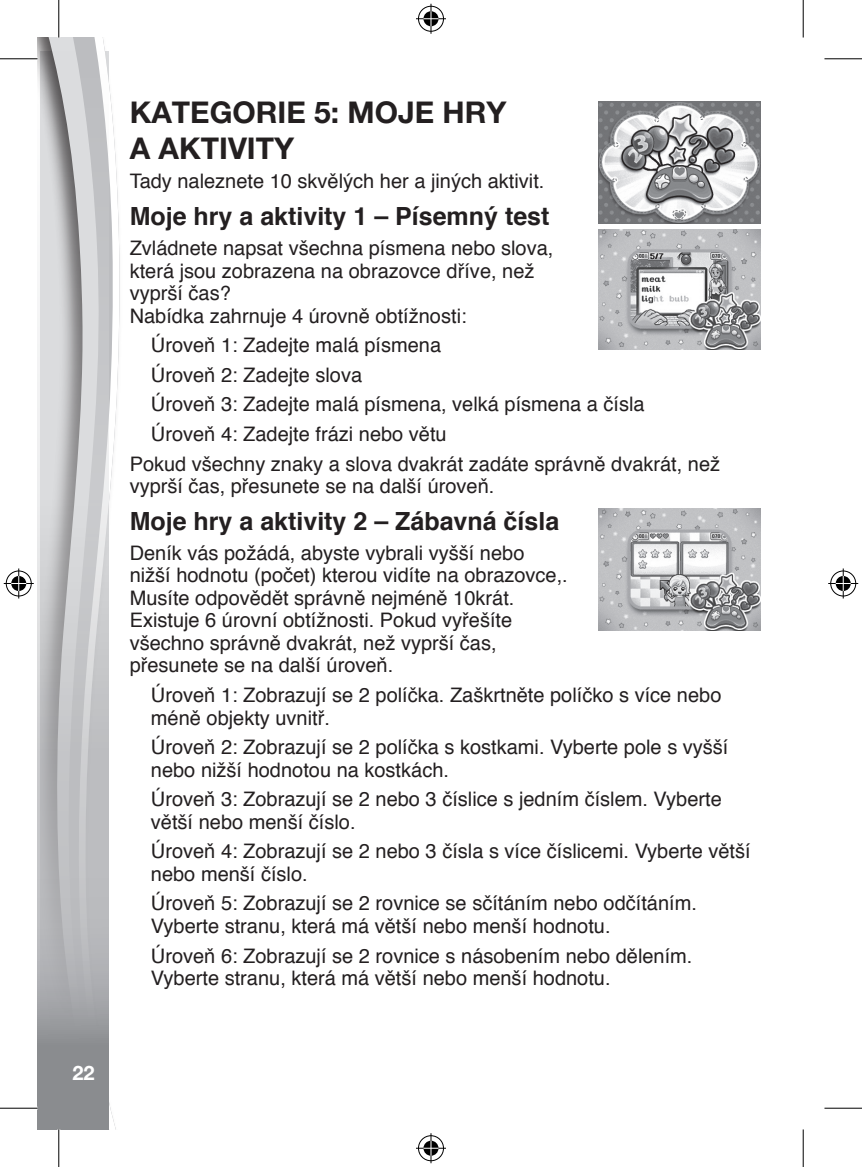
<style>
.page{position:relative;width:862px;height:1167px;background:#fff}
.page>*{position:absolute;margin:0;border:0;box-sizing:border-box;transform-origin:0 0}
.t1{font:700 30px/36px "Helvetica Neue LT Pro";color:#231f20}
.t2{font:700 25px "Helvetica";color:#231f20}
.t3{font:20px/22.5px "Helvetica";color:#231f20}
.t4{font:700 20px "Helvetica Neue LT Pro";color:#fff}
</style>
<div class="page">
<svg style="left:76px;top:38px;width:44px;height:1091px"></svg>
<svg style="left:38px;top:52px;width:70px;height:1077px;background:#bcbdbf"></svg>
<img style="left:598px;top:508px;width:162px;height:122px">
<img style="left:598px;top:101px;width:162px;height:122px">
<img style="left:598px;top:230px;width:162px;height:120px">
<hr style="left:0;top:58px;width:38px;height:1px;background:#000">
<hr style="left:824px;top:58px;width:38px;height:1px;background:#000">
<hr style="left:0;top:1107px;width:38px;height:1px;background:#000">
<hr style="left:824px;top:1107px;width:38px;height:1px;background:#000">
<hr style="left:58px;top:0;width:1px;height:37px;background:#000">
<hr style="left:58px;top:1129px;width:1px;height:37px;background:#000">
<hr style="left:802px;top:0;width:1px;height:37px;background:#000">
<hr style="left:802px;top:1129px;width:1px;height:37px;background:#000">
<div style="left:417px;top:5px;width:28px;height:28px;border:3px solid #fff;border-radius:50%"></div>
<hr style="left:416px;top:17px;width:30px;height:3px;background:#fff">
<hr style="left:429px;top:4px;width:3px;height:30px;background:#fff">
<div style="left:422px;top:10px;width:18px;height:18px;border:3px solid #fff;border-radius:50%"></div>
<div style="left:418px;top:6px;width:26px;height:26px;border:1px solid #000;border-radius:50%"></div>
<hr style="left:416px;top:18px;width:30px;height:1px;background:#000">
<hr style="left:430px;top:4px;width:1px;height:30px;background:#000">
<svg style="left:423px;top:11px;width:15px;height:15px"></svg>
<div style="left:417px;top:1134px;width:28px;height:28px;border:3px solid #fff;border-radius:50%"></div>
<hr style="left:416px;top:1146px;width:30px;height:3px;background:#fff">
<hr style="left:429px;top:1133px;width:3px;height:30px;background:#fff">
<div style="left:422px;top:1139px;width:18px;height:18px;border:3px solid #fff;border-radius:50%"></div>
<div style="left:418px;top:1135px;width:26px;height:25px;border:1px solid #000;border-radius:50%"></div>
<hr style="left:416px;top:1147px;width:30px;height:1px;background:#000">
<hr style="left:430px;top:1133px;width:1px;height:30px;background:#000">
<svg style="left:423px;top:1140px;width:15px;height:15px"></svg>
<div style="left:5px;top:569px;width:28px;height:28px;border:3px solid #fff;border-radius:50%"></div>
<hr style="left:4px;top:582px;width:30px;height:3px;background:#fff">
<hr style="left:17px;top:568px;width:3px;height:30px;background:#fff">
<div style="left:10px;top:574px;width:18px;height:18px;border:3px solid #fff;border-radius:50%"></div>
<div style="left:6px;top:570px;width:26px;height:26px;border:1px solid #000;border-radius:50%"></div>
<hr style="left:4px;top:583px;width:30px;height:1px;background:#000">
<hr style="left:18px;top:568px;width:1px;height:30px;background:#000">
<svg style="left:11px;top:576px;width:15px;height:15px"></svg>
<div style="left:829px;top:569px;width:28px;height:28px;border:3px solid #fff;border-radius:50%"></div>
<hr style="left:828px;top:582px;width:30px;height:3px;background:#fff">
<hr style="left:841px;top:568px;width:3px;height:30px;background:#fff">
<div style="left:834px;top:574px;width:18px;height:18px;border:3px solid #fff;border-radius:50%"></div>
<div style="left:830px;top:570px;width:26px;height:26px;border:1px solid #000;border-radius:50%"></div>
<hr style="left:828px;top:583px;width:30px;height:1px;background:#000">
<hr style="left:842px;top:568px;width:1px;height:30px;background:#000">
<svg style="left:835px;top:576px;width:15px;height:15px"></svg>
<p class="t4" style="left:72px;top:1060px;width:24px">22</p>
<h1 class="t1" style="left:130px;top:93px;width:378px">KATEGORIE 5: MOJE HRY<br>A AKTIVITY</h1>
<p class="t3" style="left:130px;top:171px;width:416px">Tady naleznete 10 skvělých her a jiných aktivit.</p>
<p class="t2" style="left:130px;top:196px;width:421px">Moje hry a aktivity 1 – Písemný test</p>
<p class="t3" style="left:130px;top:237px;width:425px">Zvládnete napsat všechna písmena nebo slova, která jsou zobrazena na obrazovce dříve, než vyprší čas?<br>Nabídka zahrnuje 4 úrovně obtížnosti:</p>
<p class="t3" style="left:151px;top:334px;width:292px">Úroveň 1: Zadejte malá písmena</p>
<p class="t3" style="left:151px;top:364px;width:213px">Úroveň 2: Zadejte slova</p>
<p class="t3" style="left:151px;top:394px;width:495px">Úroveň 3: Zadejte malá písmena, velká písmena a čísla</p>
<p class="t3" style="left:151px;top:423px;width:297px">Úroveň 4: Zadejte frázi nebo větu</p>
<p class="t3" style="left:130px;top:453px;width:592px">Pokud všechny znaky a slova dvakrát zadáte správně dvakrát, než</p>
<p class="t3" style="left:130px;top:475px;width:366px">vyprší čas, přesunete se na další úroveň.</p>
<p class="t2" style="left:130px;top:501px;width:431px">Moje hry a aktivity 2 – Zábavná čísla</p>
<p class="t3" style="left:130px;top:542px;width:439px">Deník vás požádá, abyste vybrali vyšší nebo nižší hodnotu (počet) kterou vidíte na obrazovce,.<br>Musíte odpovědět správně nejméně 10krát.<br>Existuje 6 úrovní obtížnosti. Pokud vyřešíte všechno správně dvakrát, než vyprší čas, přesunete se na další úroveň.</p>
<p class="t3" style="left:151px;top:684px;width:572px">Úroveň 1: Zobrazují se 2 políčka. Zaškrtněte políčko s více nebo méně objekty uvnitř.</p>
<p class="t3" style="left:151px;top:736px;width:579px">Úroveň 2: Zobrazují se 2 políčka s kostkami. Vyberte pole s vyšší nebo nižší hodnotou na kostkách.</p>
<p class="t3" style="left:151px;top:788px;width:572px">Úroveň 3: Zobrazují se 2 nebo 3 číslice s jedním číslem. Vyberte větší nebo menší číslo.</p>
<p class="t3" style="left:151px;top:840px;width:601px">Úroveň 4: Zobrazují se 2 nebo 3 čísla s více číslicemi. Vyberte větší nebo menší číslo.</p>
<p class="t3" style="left:151px;top:892px;width:547px">Úroveň 5: Zobrazují se 2 rovnice se sčítáním nebo odčítáním.<br>Vyberte stranu, která má větší nebo menší hodnotu.</p>
<p class="t3" style="left:151px;top:944px;width:543px">Úroveň 6: Zobrazují se 2 rovnice s násobením nebo dělením.<br>Vyberte stranu, která má větší nebo menší hodnotu.</p>
</div>
